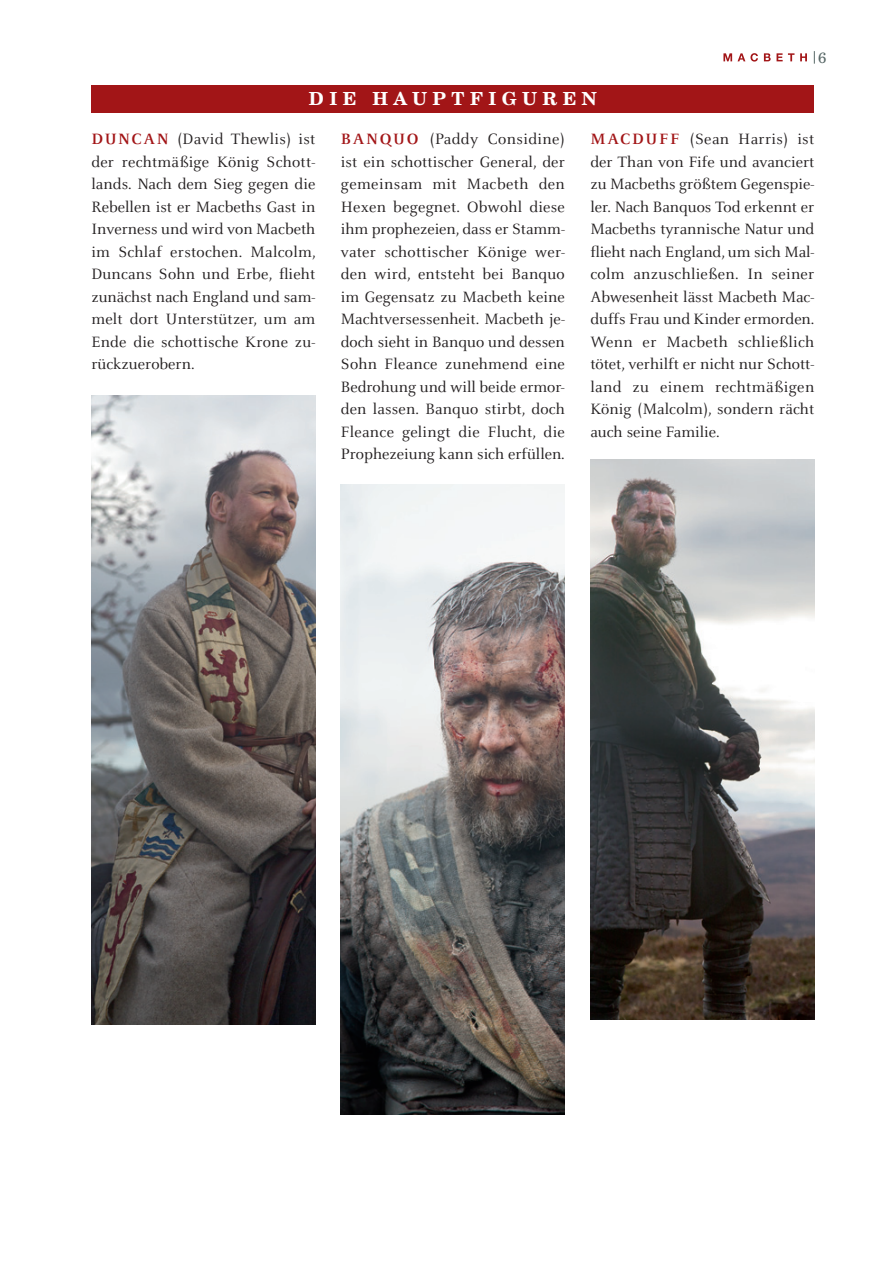
<style>
.page{position:relative;width:893px;height:1263px;background:#fff}
.page>*{position:absolute;margin:0;border:0;box-sizing:border-box;transform-origin:0 0}
.t1{font:700 18px "New Century Schlbk LT Std";letter-spacing:.3em;color:#fff}
.t2{font:16.5px/22.5px "Celeste";letter-spacing:.005em;color:#231f20;text-align:justify}
.t3{font:15px "New Century Schlbk LT Std";color:#586867}
.s1{font-weight:700;color:#a21517}
</style>
<div class="page">
<svg style="left:814px;top:51px;width:1px;height:13px"></svg>
<svg style="left:723px;top:53px;width:84px;height:9px"></svg>
<div style="left:91px;top:85px;width:723px;height:28px;background:#a21517"></div>
<img style="left:341px;top:485px;width:224px;height:629px">
<img style="left:91px;top:396px;width:224px;height:629px">
<img style="left:590px;top:459px;width:224px;height:560px">
<p class="t1" style="left:309px;top:92px;width:289px">DIE HAUPTFIGUREN</p>
<p class="t3" style="left:818px;top:52px;width:10px">6</p>
<p class="t2" style="left:91px;top:129px;width:226px"><span class="s1">DUNCAN</span> (David Thewlis) ist der rechtmäßige König Schott&shy;lands. Nach dem Sieg gegen die Rebellen ist er Macbeths Gast in Inverness und wird von Macbeth im Schlaf erstochen. Malcolm, Duncans Sohn und Erbe, flieht zunächst nach England und sam&shy;melt dort Unterstützer, um am Ende die schottische Krone zu&shy;rückzuerobern.</p>
<p class="t2" style="left:341px;top:129px;width:225px"><span class="s1">BANQUO</span> (Paddy Considine) ist ein schottischer General, der gemeinsam mit Macbeth den Hexen begegnet. Obwohl diese ihm prophezeien, dass er Stamm&shy;vater schottischer Könige wer&shy;den wird, entsteht bei Banquo im Gegensatz zu Macbeth keine Machtversessenheit. Macbeth je&shy;doch sieht in Banquo und dessen Sohn Fleance zunehmend eine Bedrohung und will beide ermor&shy;den lassen. Banquo stirbt, doch Fleance gelingt die Flucht, die Prophezeiung kann sich erfüllen.</p>
<p class="t2" style="left:590px;top:129px;width:225px"><span class="s1">MACDUFF</span> (Sean Harris) ist der Than von Fife und avanciert zu Macbeths größtem Gegenspie&shy;ler. Nach Banquos Tod erkennt er Macbeths tyrannische Natur und flieht nach England, um sich Mal&shy;colm anzuschließen. In seiner Abwesenheit lässt Macbeth Mac&shy;duffs Frau und Kinder ermorden.<br>Wenn er Macbeth schließlich tötet, verhilft er nicht nur Schott&shy;land zu einem rechtmäßigen König (Malcolm), sondern rächt auch seine Familie.</p>
</div>
